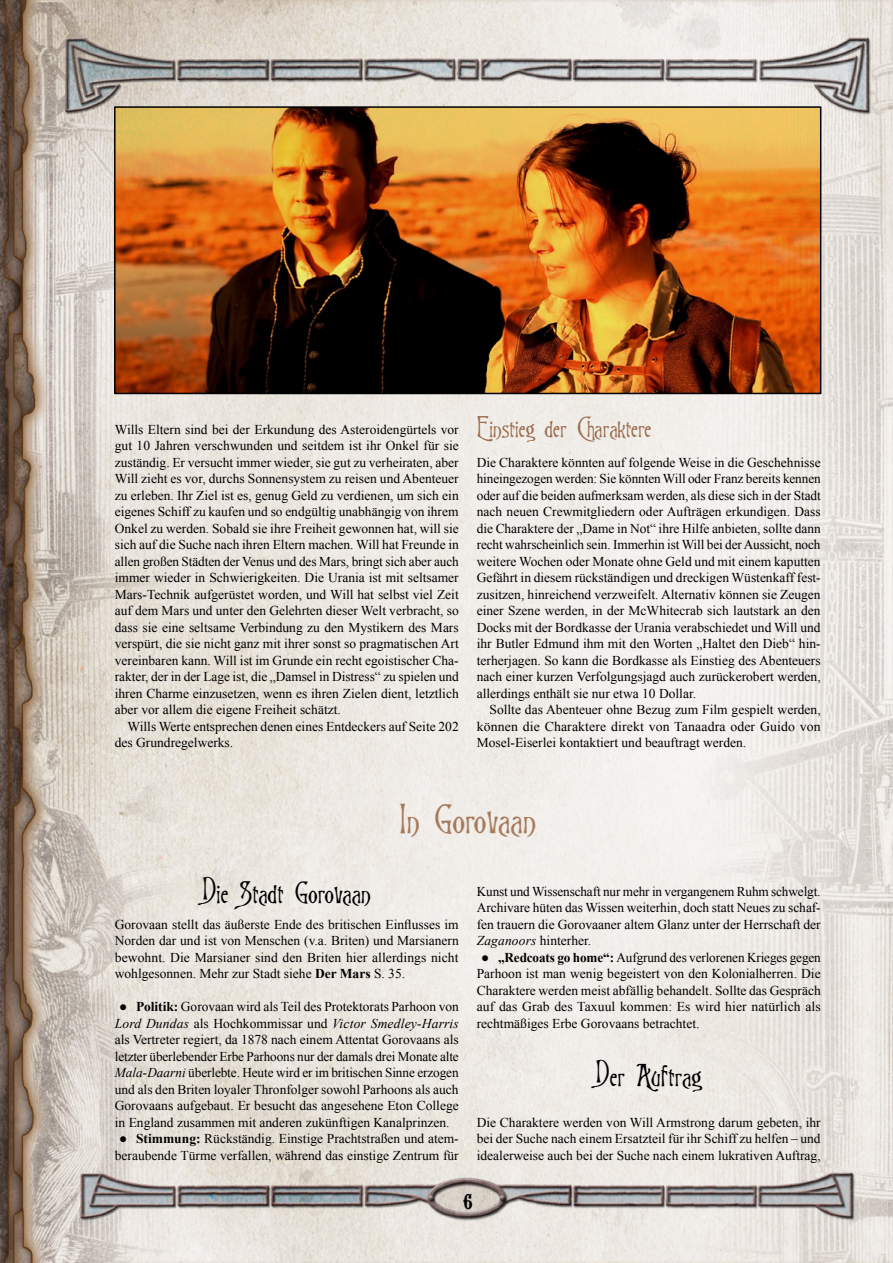
<style>
.page{position:relative;width:893px;height:1263px;background:#fff}
.page>*{position:absolute;margin:0;border:0;box-sizing:border-box;transform-origin:0 0}
.t1{font:36px "Goodfellow";color:#a67a5d}
.t2{font:27px "Goodfellow";color:#000}
.t3{font:24px "Goodfellow";color:#9b6c4e}
.t4{font:22.5px "URW Wood Typ D";color:#000}
.t5{font:13.5px/16.5px "Times New Roman";color:#000;text-align:justify}
.s1{font-weight:700}
.s2{font-style:italic}
</style>
<div class="page">
<img style="left:0;top:0;width:893px;height:1263px">
<img style="left:117px;top:109px;width:701px;height:282px">
<div style="left:114px;top:106px;width:707px;height:288px;border:2px solid #000"></div>
<p class="t5" style="left:115px;top:421px;width:346px">Wills Eltern sind bei der Erkundung des Asteroidengürtels vor gut 10 Jahren verschwunden und seitdem ist ihr Onkel für sie zuständig. Er versucht immer wieder, sie gut zu verheiraten, aber Will zieht es vor, durchs Sonnensystem zu reisen und Abenteuer zu erleben. Ihr Ziel ist es, genug Geld zu verdienen, um sich ein eigenes Schiff zu kaufen und so endgültig unabhängig von ihrem Onkel zu werden. Sobald sie ihre Freiheit gewonnen hat, will sie sich auf die Suche nach ihren Eltern machen. Will hat Freunde in allen großen Städten der Venus und des Mars, bringt sich aber auch immer wieder in Schwierigkeiten. Die Urania ist mit seltsamer Mars-Technik aufgerüstet worden, und Will hat selbst viel Zeit auf dem Mars und unter den Gelehrten dieser Welt verbracht, so dass sie eine seltsame Verbindung zu den Mystikern des Mars verspürt, die sie nicht ganz mit ihrer sonst so pragmatischen Art vereinbaren kann. Will ist im Grunde ein recht egoistischer Cha&shy;rakter, der in der Lage ist, die „Damsel in Distress“ zu spielen und ihren Charme einzusetzen, wenn es ihren Zielen dient, letztlich aber vor allem die eigene Freiheit schätzt.</p>
<p class="t5" style="left:115px;top:718px;width:345px;text-indent:13px">Wills Werte entsprechen denen eines Entdeckers auf Seite 202 des Grundregelwerks.</p>
<h3 class="t3" style="left:477px;top:411px;width:176px">Einstieg der Charaktere</h3>
<p class="t5" style="left:477px;top:454px;width:346px">Die Charaktere könnten auf folgende Weise in die Geschehnisse hineingezogen werden: Sie könnten Will oder Franz bereits kennen oder auf die beiden aufmerksam werden, als diese sich in der Stadt nach neuen Crewmitgliedern oder Aufträgen erkundigen. Dass die Charaktere der „Dame in Not“ ihre Hilfe anbieten, sollte dann recht wahrscheinlich sein. Immerhin ist Will bei der Aussicht, noch weitere Wochen oder Monate ohne Geld und mit einem kaputten Gefährt in diesem rückständigen und dreckigen Wüstenkaff fest&shy;zusitzen, hinreichend verzweifelt. Alternativ können sie Zeugen einer Szene werden, in der McWhitecrab sich lautstark an den Docks mit der Bordkasse der Urania verabschiedet und Will und ihr Butler Edmund ihm mit den Worten „Haltet den Dieb“ hin&shy;terherjagen. So kann die Bordkasse als Einstieg des Abenteuers nach einer kurzen Verfolgungsjagd auch zurückerobert werden, allerdings enthält sie nur etwa 10 Dollar.</p>
<p class="t5" style="left:477px;top:701px;width:345px;text-indent:13px">Sollte das Abenteuer ohne Bezug zum Film gespielt werden, können die Charaktere direkt von Tanaadra oder Guido von Mosel-Eiserlei kontaktiert und beauftragt werden.</p>
<h1 class="t1" style="left:399px;top:794px;width:138px">In Gorovaan</h1>
<h2 class="t2" style="left:202px;top:874px;width:170px">Die Stadt Gorovaan</h2>
<p class="t5" style="left:115px;top:916px;width:345px">Gorovaan stellt das äußerste Ende des britischen Einflusses im Norden dar und ist von Menschen (v.a. Briten) und Marsianern bewohnt. Die Marsianer sind den Briten hier allerdings nicht wohlgesonnen. Mehr zur Stadt siehe <span class="s1">Der Mars</span> S. 35.</p>
<p class="t5" style="left:115px;top:998px;width:345px;text-indent:4px">● <span class="s1">Politik:</span> Gorovaan wird als Teil des Protektorats Parhoon von <span class="s2">Lord Dundas</span> als Hochkommissar und <span class="s2">Victor Smedley-Harris </span>als Vertreter regiert, da 1878 nach einem Attentat Gorovaans als letzter überlebender Erbe Parhoons nur der damals drei Monate alte <span class="s2">Mala-Daarni</span> überlebte. Heute wird er im britischen Sinne erzogen und als den Briten loyaler Thronfolger sowohl Parhoons als auch Gorovaans aufgebaut. Er besucht das angesehene Eton College in England zusammen mit anderen zukünftigen Kanalprinzen.</p>
<p class="t5" style="left:115px;top:1130px;width:345px;text-align:center">● <span class="s1">Stimmung:</span> Rückständig. Einstige Prachtstraßen und atem&shy;beraubende Türme verfallen, während das einstige Zentrum für</p>
<p class="t5" style="left:477px;top:883px;width:345px">Kunst und Wissenschaft nur mehr in vergangenem Ruhm schwelgt.<br>Archivare hüten das Wissen weiterhin, doch statt Neues zu schaf&shy;fen trauern die Gorovaaner altem Glanz unter der Herrschaft der <span class="s2">Zaganoors</span> hinterher.</p>
<p class="t5" style="left:477px;top:949px;width:346px;text-indent:4px">● <span class="s1">„Redcoats go home“:</span> Aufgrund des verlorenen Krieges gegen Parhoon ist man wenig begeistert von den Kolonialherren. Die Charaktere werden meist abfällig behandelt. Sollte das Gespräch auf das Grab des Taxuul kommen: Es wird hier natürlich als rechtmäßiges Erbe Gorovaans betrachtet.</p>
<h2 class="t2" style="left:596px;top:1056px;width:107px">Der Auftrag</h2>
<p class="t5" style="left:477px;top:1114px;width:345px">Die Charaktere werden von Will Armstrong darum gebeten, ihr bei der Suche nach einem Ersatzteil für ihr Schiff zu helfen – und idealerweise auch bei der Suche nach einem lukrativen Auftrag,</p>
<h3 class="t4" style="left:463px;top:1189px;width:11px">6</h3>
</div>
